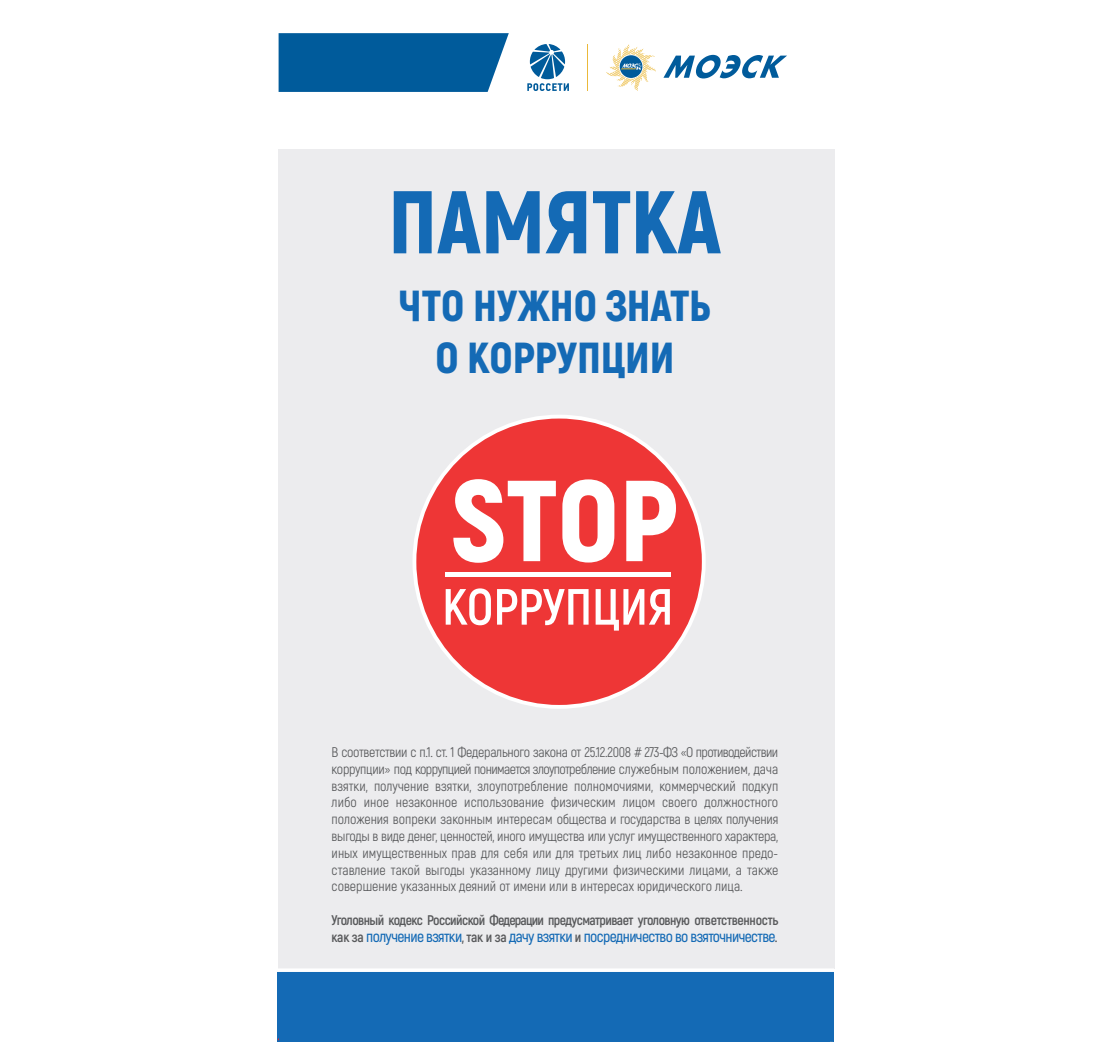
<style>
.page{position:relative;width:1112px;height:1042px;background:#fff}
.page>*{position:absolute;margin:0;border:0;box-sizing:border-box;transform-origin:0 0}
.t1{font:900 114.8px "Akrobat";color:#fff}
.t2{font:900 88.73px "Akrobat";color:#146ab5}
.t3{font:700 50.75px "Akrobat";color:#fff}
.t4{font:900 43.4px/52px "Akrobat";color:#146ab5;text-align:center}
.t5{font:600 15.75px "Akrobat";letter-spacing:-.04em;color:#146ab5}
.t6{font:14px/16.8px "Akrobat";color:#57585a;text-align:justify}
.t7{font:700 14px "Akrobat";letter-spacing:-.04em;color:#57585a}
.s1{font-weight:700;font-size:14px;color:#57585a}
</style>
<div class="page">
<div style="left:278px;top:149px;width:555px;height:819px;background:#ececee"></div>
<svg style="left:606px;top:44px;width:49px;height:47px"></svg>
<svg style="left:663px;top:55px;width:124px;height:23px"></svg>
<svg style="left:527px;top:44px;width:42px;height:47px"></svg>
<hr style="left:587px;top:44px;width:1px;height:47px;background:#ebb93a">
<svg style="left:278px;top:33px;width:230px;height:59px;background:#0c629f"></svg>
<div style="left:414px;top:417px;width:289px;height:290px;background:#ee3636;border-radius:50%"></div>
<hr style="left:445px;top:573px;width:225px;height:4px;background:#fff">
<div style="left:278px;top:972px;width:555px;height:70px;background:#146ab5"></div>
<p class="t2" style="left:388px;top:165px;width:334px">ПАМЯТКА</p>
<p class="t4" style="left:399px;top:280px;width:313px">ЧТО НУЖНО ЗНАТЬ<br>О КОРРУПЦИИ</p>
<p class="t1" style="left:451px;top:446px;width:229px">STOP</p>
<p class="t3" style="left:442px;top:575px;width:233px">КОРРУПЦИЯ</p>
<p class="t6" style="left:331px;top:744px;width:448px">В соответствии с п.1. ст. 1 Федерального закона от 25.12.2008 # 273-ФЗ «О противодействии коррупции» под коррупцией понимается злоупотребление служебным положением, дача взятки, получение взятки, злоупотребление полномочиями, коммерческий подкуп либо иное незаконное использование физическим лицом своего должностного положения вопреки законным интересам общества и государства в целях получения выгоды в виде денег, ценностей, иного имущества или услуг имущественного характера, иных имущественных прав для себя или для третьих лиц либо незаконное предо&shy;ставление такой выгоды указанному лицу другими физическими лицами, а также совершение указанных деяний от имени или в интересах юридического лица.</p>
<p class="t7" style="left:331px;top:911px;width:448px">Уголовный кодекс Российской Федерации предусматривает уголовную ответственность</p>
<p class="t5" style="left:331px;top:927px;width:447px"><span class="s1">как за</span> получение взятки<span class="s1">, так и за</span> дачу взятки <span class="s1">и</span> посредничество во взяточничестве<span class="s1">.</span></p>
</div>
